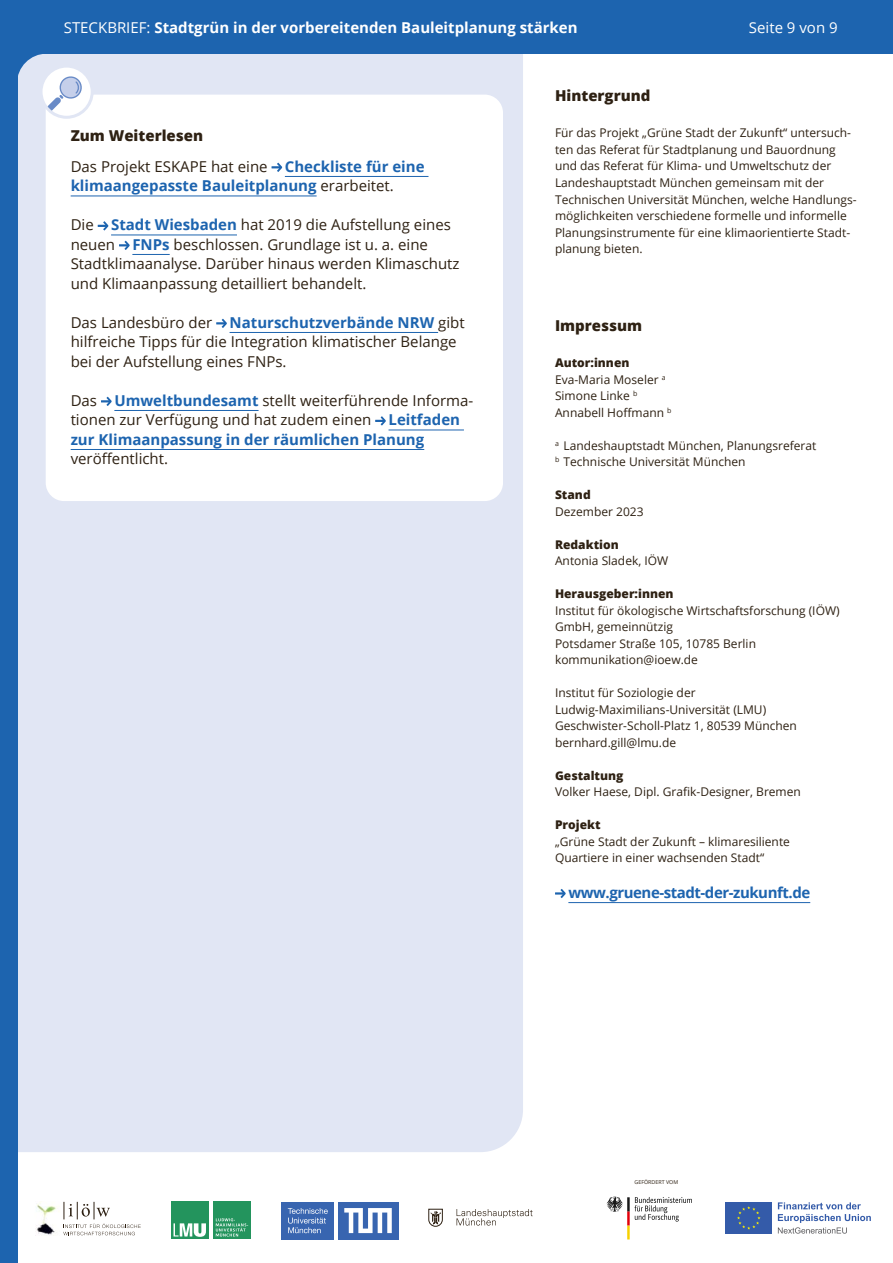
<style>
.page{position:relative;width:893px;height:1263px;background:#fff}
.page>*{position:absolute;margin:0;border:0;box-sizing:border-box;transform-origin:0 0}
.Text_9_13_pt{font:15px/19.5px "Open Sans";color:#2e2113}
.Text_9_13_pt-2{font:700 15px/19.5px "Open Sans";color:#1d64af}
.t1{font:700 15px "Open Sans";color:#fff}
.Text_9_13_pt-3{font:700 15px "Open Sans";letter-spacing:-.03em;color:#1d64af}
.Head_9_13_pt{font:800 15px "Open Sans";color:#2e2113}
.Head_9_13_pt_mit_Abs{font:800 15px "Open Sans";color:#2e2113}
.t2{font:15px "Open Sans";color:#fff}
.Text_9_13_pt-4{font:12px/16.5px "Open Sans";color:#2e2113}
.Head_9_13_pt-2{font:800 12px "Open Sans";color:#2e2113}
.t3{font:5.4px "Open Sans";color:#2e2113}
.s1{font-weight:400}
.s2{font-weight:400;color:#2e2113}
.s3{font-weight:700;color:#1d64af}
</style>
<div class="page">
<div style="left:17px;top:54px;width:506px;height:1098px;background:#e1e6f4"></div>
<svg style="left:457px;top:1209px;width:76px;height:16px"></svg>
<svg style="left:428px;top:1209px;width:15px;height:18px"></svg>
<div style="left:338px;top:1201px;width:60px;height:38px;background:#3865b0"></div>
<svg style="left:344px;top:1208px;width:48px;height:25px"></svg>
<div style="left:281px;top:1201px;width:53px;height:38px;background:#3865b0"></div>
<svg style="left:288px;top:1208px;width:40px;height:25px"></svg>
<div style="left:171px;top:1201px;width:38px;height:38px;background:#23945d"></div>
<svg style="left:174px;top:1223px;width:32px;height:14px"></svg>
<div style="left:213px;top:1201px;width:38px;height:38px;background:#23945d"></div>
<svg style="left:216px;top:1218px;width:32px;height:18px"></svg>
<img style="left:35px;top:1202px;width:21px;height:34px">
<svg style="left:63px;top:1202px;width:78px;height:33px"></svg>
<svg style="left:606px;top:1196px;width:86px;height:43px"></svg>
<svg style="left:725px;top:1233px;width:47px;height:1px"></svg>
<div style="left:725px;top:1202px;width:47px;height:31px;background:#345ba9"></div>
<svg style="left:737px;top:1206px;width:24px;height:23px"></svg>
<svg style="left:778px;top:1202px;width:93px;height:31px"></svg>
<hr style="left:568px;top:902px;width:242px;height:1px;background:#1d64af">
<svg style="left:555px;top:889px;width:11px;height:9px"></svg>
<svg style="left:41px;top:90px;width:466px;height:416px"></svg>
<svg style="left:41px;top:66px;width:51px;height:51px"></svg>
<div style="left:40px;top:65px;width:54px;height:54px;border:3px solid #e1e6f4;border-radius:50%"></div>
<hr style="left:285px;top:176px;width:143px;height:1px;background:#1d64af">
<hr style="left:71px;top:196px;width:246px;height:1px;background:#1d64af">
<hr style="left:111px;top:235px;width:126px;height:1px;background:#1d64af">
<hr style="left:132px;top:254px;width:38px;height:1px;background:#1d64af">
<hr style="left:230px;top:332px;width:208px;height:1px;background:#1d64af">
<hr style="left:114px;top:410px;width:145px;height:1px;background:#1d64af">
<hr style="left:389px;top:430px;width:75px;height:1px;background:#1d64af">
<hr style="left:71px;top:449px;width:353px;height:1px;background:#1d64af">
<svg style="left:271px;top:163px;width:11px;height:9px"></svg>
<svg style="left:98px;top:221px;width:10px;height:9px"></svg>
<svg style="left:119px;top:241px;width:11px;height:9px"></svg>
<svg style="left:216px;top:319px;width:11px;height:9px"></svg>
<svg style="left:101px;top:397px;width:11px;height:9px"></svg>
<svg style="left:375px;top:416px;width:11px;height:9px"></svg>
<div style="left:0;top:0;width:893px;height:54px;background:#1d64af"></div>
<div style="left:0;top:54px;width:17px;height:1209px;background:#1d64af"></div>
<svg style="left:17px;top:54px;width:65px;height:57px"></svg>
<p class="t1" style="left:64px;top:17px;width:515px"><span class="s1">STECKBRIEF:</span> Stadtgrün in der vorbereitenden Bauleitplanung stärken</p>
<p class="t2" style="left:749px;top:18px;width:90px">Seite 9 von 9</p>
<p class="Head_9_13_pt_mit_Abs" style="left:71px;top:124px;width:134px">Zum Weiterlesen</p>
<p class="Text_9_13_pt-2" style="left:71px;top:156px;width:355px"><span class="s2">Das Projekt ESKAPE hat eine</span> Checkliste für eine klimaangepasste Bauleitplanung <span class="s2">erarbeitet.</span></p>
<p class="Text_9_13_pt" style="left:71px;top:215px;width:390px">Die <span class="s3">Stadt Wiesbaden</span> hat 2019 die Aufstellung eines neuen <span class="s3">FNPs</span> beschlossen. Grundlage ist u. a. eine Stadtklimaanalyse. Darüber hinaus werden Klimaschutz und Klimaanpassung detailliert behandelt.</p>
<p class="Text_9_13_pt" style="left:71px;top:312px;width:395px">Das Landesbüro der <span class="s3">Naturschutzverbände NRW</span> gibt hilfreiche Tipps für die Integration klimatischer Belange bei der Aufstellung eines FNPs.</p>
<p class="Text_9_13_pt" style="left:71px;top:390px;width:404px">Das <span class="s3">Umweltbundesamt</span> stellt weiterführende Informa&shy;tionen zur Verfügung und hat zudem einen <span class="s3">Leitfaden zur Klimaanpassung in der räumlichen Planung </span>veröffentlicht.</p>
<p class="Head_9_13_pt" style="left:555px;top:85px;width:97px">Hintergrund</p>
<p class="Text_9_13_pt-4" style="left:555px;top:125px;width:303px">Für das Projekt „Grüne Stadt der Zukunft“ untersuch&shy;ten das Referat für Stadtplanung und Bauordnung und das Referat für Klima- und Umweltschutz der Landeshauptstadt München gemeinsam mit der Technischen Universität München, welche Handlungs&shy;möglichkeiten verschiedene formelle und informelle Planungsinstrumente für eine klimaorientierte Stadt&shy;planung bieten.</p>
<p class="Head_9_13_pt" style="left:555px;top:314px;width:89px">Impressum</p>
<p class="Head_9_13_pt-2" style="left:555px;top:353px;width:76px">Autor:innen</p>
<p class="Text_9_13_pt-4" style="left:555px;top:371px;width:112px">Eva-Maria Moseler <sup>a</sup></p>
<p class="Text_9_13_pt-4" style="left:555px;top:387px;width:84px">Simone Linke <sup>b</sup></p>
<p class="Text_9_13_pt-4" style="left:555px;top:404px;width:118px">Annabell Hoffmann <sup>b</sup></p>
<p class="Text_9_13_pt-4" style="left:555px;top:437px;width:263px"><sup>a</sup> Landeshauptstadt München, Planungsreferat</p>
<p class="Text_9_13_pt-4" style="left:555px;top:453px;width:192px"><sup>b</sup> Technische Universität München</p>
<p class="Head_9_13_pt-2" style="left:555px;top:485px;width:37px">Stand</p>
<p class="Text_9_13_pt-4" style="left:555px;top:503px;width:90px">Dezember 2023</p>
<p class="Head_9_13_pt-2" style="left:555px;top:535px;width:65px">Redaktion</p>
<p class="Text_9_13_pt-4" style="left:555px;top:552px;width:115px">Antonia Sladek, IÖW</p>
<p class="Head_9_13_pt-2" style="left:555px;top:584px;width:120px">Herausgeber:innen</p>
<p class="Text_9_13_pt-4" style="left:555px;top:602px;width:286px">Institut für ökologische Wirtschaftsforschung (IÖW)<br>GmbH, gemeinnützig</p>
<p class="Text_9_13_pt-4" style="left:555px;top:635px;width:203px">Potsdamer Straße 105, 10785 Berlin</p>
<p class="Text_9_13_pt-4" style="left:555px;top:651px;width:144px">kommunikation@ioew.de</p>
<p class="Text_9_13_pt-4" style="left:555px;top:684px;width:213px">Institut für Soziologie der<br>Ludwig-Maximilians-Universität (LMU)</p>
<p class="Text_9_13_pt-4" style="left:555px;top:717px;width:243px">Geschwister-Scholl-Platz 1, 80539 München</p>
<p class="Text_9_13_pt-4" style="left:555px;top:734px;width:123px">bernhard.gill@lmu.de</p>
<p class="Head_9_13_pt-2" style="left:555px;top:766px;width:70px">Gestaltung</p>
<p class="Text_9_13_pt-4" style="left:555px;top:783px;width:247px">Volker Haese, Dipl. Grafik-Designer, Bremen</p>
<p class="Head_9_13_pt-2" style="left:555px;top:815px;width:47px">Projekt</p>
<p class="Text_9_13_pt-4" style="left:555px;top:833px;width:236px">„Grüne Stadt der Zukunft – klimaresiliente<br>Quartiere in einer wachsenden Stadt“</p>
<p class="Text_9_13_pt-3" style="left:568px;top:882px;width:243px">www.gruene-stadt-der-zukunft.de</p>
<p class="t3" style="left:634px;top:1178px;width:45px">GEFÖRDERT VOM</p>
</div>
